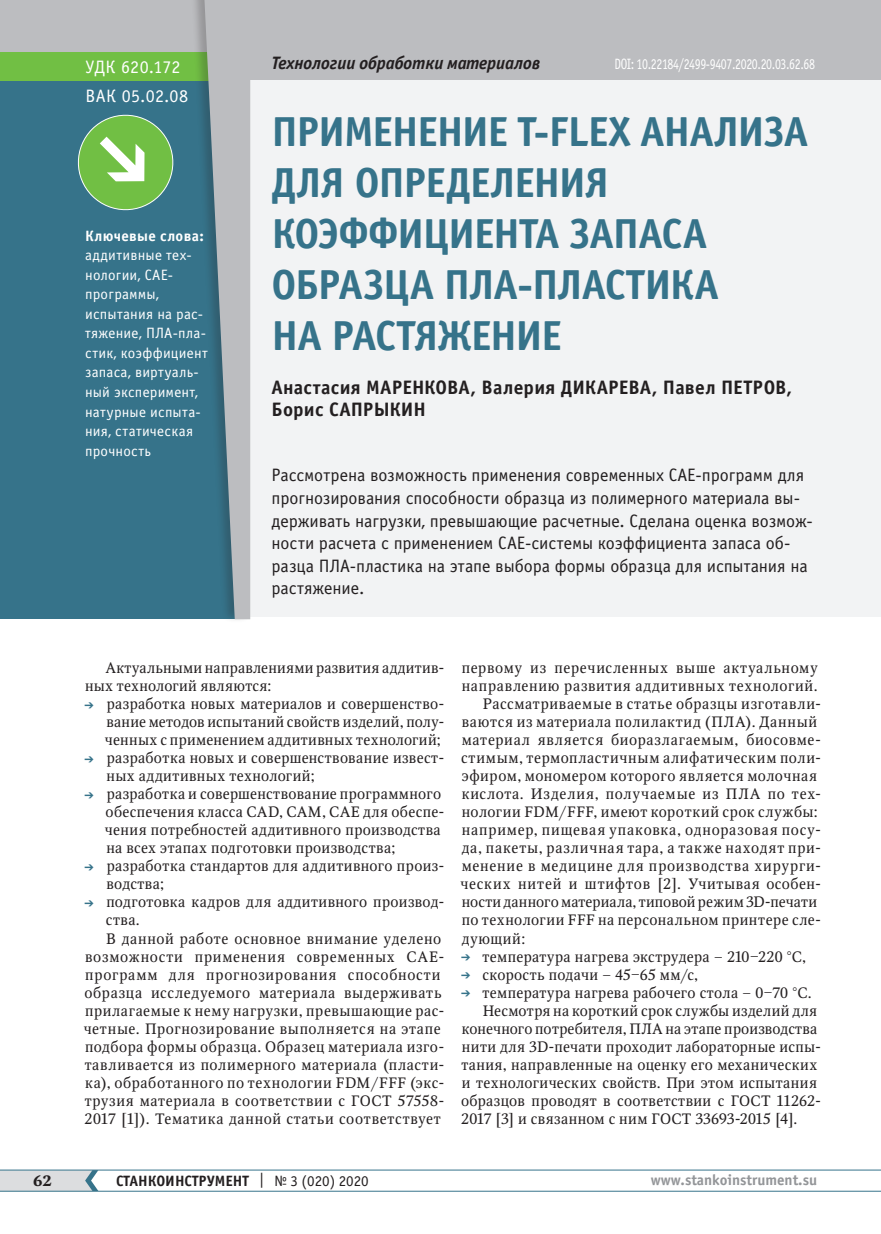
<style>
.page{position:relative;width:881px;height:1234px;background:#fff}
.page>*{position:absolute;margin:0;border:0;box-sizing:border-box;transform-origin:0 0}
.t1{font:700 42px/51px "Officina Sans C";letter-spacing:-.03em;color:#36738a}
.t2{font:700 19.5px/22.5px "Officina Sans C";letter-spacing:.01em;color:#231f20}
.t3{font:18px/22.5px "Officina Sans C";letter-spacing:-.005em;color:#231f20}
.t4{font:italic 700 18px "Officina Sans C";letter-spacing:-.01em;color:#231f20}
.t5{font:18px "Officina Sans C";letter-spacing:.02em;color:#fff}
.t6{font:15px/18px "Octava";letter-spacing:.035em;color:#231f20}
.t7{font:15px "Octava";letter-spacing:.055em;color:#231f20}
.t8{font:15px/19.5px "Officina Sans C";letter-spacing:.015em;color:#fff}
.t9{font:15px "Octava";letter-spacing:.005em;color:#231f20}
.t10{font:15px "Octava";letter-spacing:.01em;color:#231f20}
.t11{font:15px "Officina Sans C";letter-spacing:-.03em;color:#fff;scale:.79 1}
.t12{font:700 15px "Officina Sans C";color:#231f20}
.t13{font:700 15px "Officina Sans C";color:#939598}
.t14{font:700 15px "Officina Sans C";letter-spacing:.02em;color:#fff}
.t15{font:700 15px "Octava";color:#231f20}
.s1{color:#36738a}
.s2{font-weight:400}
</style>
<div class="page">
<hr style="left:0;top:1190px;width:880px;height:1px;background:#36738a">
<hr style="left:0;top:1169px;width:880px;height:1px;background:#36738a">
<svg style="left:0;top:1169px;width:98px;height:21px;background:#ccd4d8"></svg>
<div style="left:0;top:0;width:880px;height:81px;background:#bcbdc0"></div>
<div style="left:214px;top:81px;width:666px;height:536px;background:#f2f3f4"></div>
<div style="left:0;top:65px;width:236px;height:554px;background:#36738a"></div>
<svg style="left:77px;top:114px;width:97px;height:97px"></svg>
<div style="left:0;top:52px;width:222px;height:29px;background:#71bf44"></div>
<div style="left:190px;top:0;width:61px;height:622px;background:#231f20;opacity:.25"></div>
<svg style="left:204px;top:0;width:46px;height:619px"></svg>
<p class="t4" style="left:271px;top:53px;width:270px">Технологии обработки материалов</p>
<p class="t5" style="left:85px;top:57px;width:96px">УДК 620.172</p>
<p class="t11" style="left:614px;top:56px;width:255px">DOI: 10.22184/2499-9407.2020.20.03.62.68</p>
<p class="t5" style="left:85px;top:86px;width:104px">ВАК 05.02.08</p>
<p class="t14" style="left:85px;top:227px;width:120px">Ключевые слова:</p>
<p class="t8" style="left:85px;top:246px;width:124px">аддитивные тех&shy;нологии, CAE&shy;программы, испытания на рас&shy;тяжение, ПЛА-пла&shy;стик, коэффициент запаса, виртуаль&shy;ный эксперимент, натурные испыта&shy;ния, статическая прочность</p>
<h1 class="t1" style="left:271px;top:107px;width:538px">ПРИМЕНЕНИЕ T-FLEX АНАЛИЗА<br>ДЛЯ ОПРЕДЕЛЕНИЯ<br>КОЭФФИЦИЕНТА ЗАПАСА<br>ОБРАЗЦА ПЛА-ПЛАСТИКА<br>НА РАСТЯЖЕНИЕ</h1>
<h2 class="t2" style="left:271px;top:376px;width:522px">Анастасия МАРЕНКОВА, Валерия ДИКАРЕВА, Павел ПЕТРОВ,<br>Борис САПРЫКИН</h2>
<p class="t3" style="left:271px;top:464px;width:542px">Рассмотрена возможность применения современных CAE-программ для прогнозирования способности образца из полимерного материала вы&shy;держивать нагрузки, превышающие расчетные. Сделана оценка возмож&shy;ности расчета с применением САЕ-системы коэффициента запаса об&shy;разца ПЛА-пластика на этапе выбора формы образца для испытания на растяжение.</p>
<p class="t6" style="left:85px;top:659px;width:361px;text-indent:20px">Актуальными направлениями развития аддитив&shy;ных технологий являются:</p>
<p class="t6" style="left:105px;top:695px;width:341px;text-align:justify;text-indent:-20px"><span class="s1">➔</span> разработка новых материалов и совершенство&shy;вание методов испытаний свойств изделий, полу&shy;ченных с применением аддитивных технологий;</p>
<p class="t6" style="left:106px;top:749px;width:339px;text-indent:-22px"><span class="s1">➔</span> разработка новых и совершенствование извест&shy;ных аддитивных технологий;</p>
<p class="t6" style="left:105px;top:785px;width:341px;text-indent:-20px"><span class="s1">➔</span> разработка и совершенствование программного обеспечения класса CAD, CAM, CAE для обеспе&shy;чения потребностей аддитивного производства на всех этапах подготовки производства;</p>
<p class="t6" style="left:106px;top:857px;width:339px;text-indent:-22px"><span class="s1">➔</span> разработка стандартов для аддитивного произ&shy;водства;</p>
<p class="t6" style="left:85px;top:893px;width:361px"><span class="s1">➔</span> подготовка кадров для аддитивного производ-</p>
<p class="t6" style="left:106px;top:911px;width:35px">ства.</p>
<p class="t6" style="left:106px;top:929px;width:336px">В данной работе основное внимание уделено</p>
<p class="t7" style="left:85px;top:946px;width:361px">возможности применения современных CAE-</p>
<p class="t7" style="left:85px;top:964px;width:357px">программ для прогнозирования способности</p>
<p class="t6" style="left:84px;top:983px;width:358px">образца исследуемого материала выдерживать</p>
<p class="t6" style="left:85px;top:1001px;width:361px">прилагаемые к нему нагрузки, превышающие рас-</p>
<p class="t6" style="left:84px;top:1019px;width:358px">четные. Прогнозирование выполняется на этапе</p>
<p class="t6" style="left:85px;top:1037px;width:361px">подбора формы образца. Образец материала изго-</p>
<p class="t6" style="left:85px;top:1055px;width:361px">тавливается из полимерного материала (пласти-</p>
<p class="t6" style="left:85px;top:1073px;width:361px">ка), обработанного по технологии FDM/FFF (экс-</p>
<p class="t6" style="left:85px;top:1091px;width:361px">трузия материала в соответствии с ГОСТ 57558-</p>
<p class="t6" style="left:84px;top:1109px;width:357px">2017 [1]). Тематика данной статьи соответствует</p>
<p class="t6" style="left:461px;top:659px;width:357px">первому из перечисленных выше актуальному</p>
<p class="t6" style="left:461px;top:677px;width:357px">направлению развития аддитивных технологий.</p>
<p class="t6" style="left:482px;top:695px;width:340px">Рассматриваемые в статье образцы изготавли-</p>
<p class="t6" style="left:461px;top:713px;width:357px">ваются из материала полилактид (ПЛА). Данный</p>
<p class="t6" style="left:461px;top:731px;width:360px">материал является биоразлагаемым, биосовме-</p>
<p class="t6" style="left:461px;top:749px;width:361px">стимым, термопластичным алифатическим поли-</p>
<p class="t6" style="left:461px;top:767px;width:357px">эфиром, мономером которого является молочная</p>
<p class="t7" style="left:461px;top:784px;width:361px">кислота. Изделия, получаемые из ПЛА по тех-</p>
<p class="t6" style="left:461px;top:803px;width:357px">нологии FDM/FFF, имеют короткий срок службы:</p>
<p class="t7" style="left:461px;top:820px;width:361px">например, пищевая упаковка, одноразовая посу-</p>
<p class="t7" style="left:461px;top:838px;width:360px">да, пакеты, различная тара, а также находят при-</p>
<p class="t7" style="left:461px;top:856px;width:360px">менение в медицине для производства хирурги-</p>
<p class="t6" style="left:460px;top:875px;width:362px">ческих нитей и штифтов [2]. Учитывая особен-</p>
<p class="t9" style="left:461px;top:892px;width:356px">ности данного материала, типовой режим 3D-печати</p>
<p class="t6" style="left:461px;top:911px;width:361px">по технологии FFF на персональном принтере сле-</p>
<p class="t6" style="left:461px;top:929px;width:65px">дующий:</p>
<p class="t6" style="left:461px;top:947px;width:346px"><span class="s1">➔</span> температура нагрева экструдера – 210‒220 °С,</p>
<p class="t6" style="left:461px;top:965px;width:238px"><span class="s1">➔</span> скорость подачи – 45‒65 мм/с,</p>
<p class="t6" style="left:461px;top:983px;width:351px"><span class="s1">➔</span> температура нагрева рабочего стола – 0‒70 °С.</p>
<p class="t6" style="left:482px;top:1001px;width:336px">Несмотря на короткий срок службы изделий для</p>
<p class="t10" style="left:461px;top:1018px;width:357px">конечного потребителя, ПЛА на этапе производства</p>
<p class="t6" style="left:461px;top:1037px;width:361px">нити для 3D-печати проходит лабораторные испы-</p>
<p class="t6" style="left:461px;top:1055px;width:357px">тания, направленные на оценку его механических</p>
<p class="t6" style="left:461px;top:1073px;width:357px">и технологических свойств. При этом испытания</p>
<p class="t6" style="left:461px;top:1091px;width:361px">образцов проводят в соответствии с ГОСТ 11262-</p>
<p class="t6" style="left:461px;top:1109px;width:337px">2017 [3] и связанном с ним ГОСТ 33693-2015 [4].</p>
<p class="t15" style="left:33px;top:1170px;width:20px">62</p>
<p class="t12" style="left:116px;top:1171px;width:254px">СТАНКОИНСТРУМЕНТ <span class="s2">| № 3 (020) 2020</span></p>
<p class="t13" style="left:650px;top:1171px;width:168px">www.stankoinstrument.su</p>
</div>
